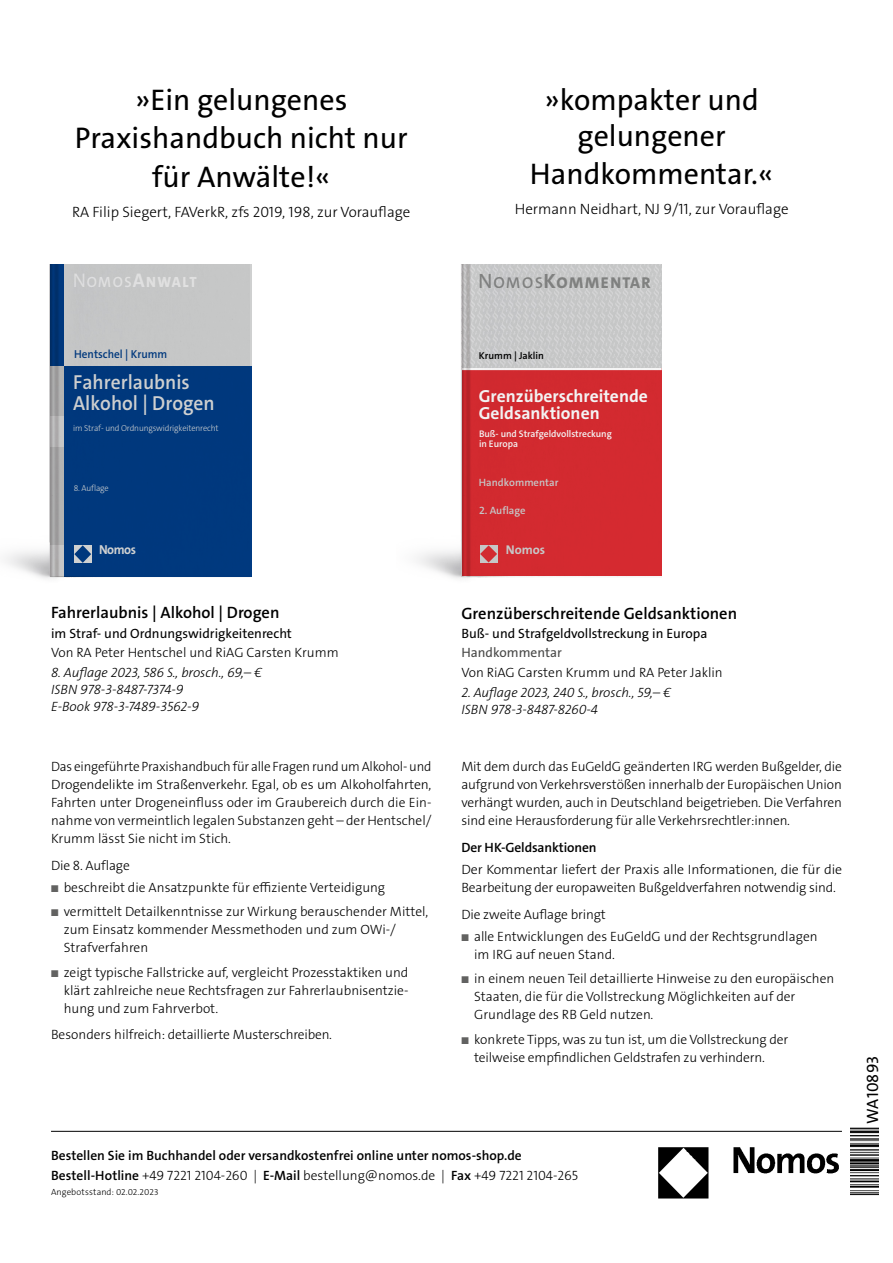
<style>
.page{position:relative;width:893px;height:1263px;background:#fff}
.page>*{position:absolute;margin:0;border:0;box-sizing:border-box;transform-origin:0 0}
.t1{font:30px/38.2px "The Sans Os F";color:#000;text-align:center}
.t2{font:600 20.4px/20.4px "The Sans C5";color:#d9dada;scale:.96 1}
.t3{font:700 17.55px/17.5px "The Sans C5";color:#fff}
.t4{font:600 16.5px "The Sans Os F";color:#000}
.t5{font:16.35px "The Sans Os F";letter-spacing:.01em;color:#000}
.t6{font:800 15.75px "The Sans C5";letter-spacing:.085em;color:#868786}
.t7{font:300 15px "The Sans Os F";color:#000}
.t8{font:800 14.85px "The Sans C5";letter-spacing:.085em;color:#ececec;scale:.96 1}
.t9{font:300 13.5px/18px "The Sans Os F";color:#000}
.t10{font:600 13.5px/19.5px "The Sans Os F";color:#000}
.t11{font:italic 300 13.5px/17.2px "The Sans Os F";color:#000}
.t12{font:13.5px "The Sans Os F";color:#000}
.t13{font:13.5px "The Sans Os F";color:#484847}
.t14{font:700 13.05px "The Sans C5";letter-spacing:-.035em;color:#d9dada;scale:.96 1}
.t15{font:700 12.75px "The Sans Os F";color:#cfd0d0}
.t16{font:600 11.7px "The Sans C5";color:#003b83;scale:.96 1}
.t17{font:600 10.65px "The Sans C5";color:#cfd0d0}
.t18{font:600 10.05px "The Sans C5";color:#000}
.t19{font:600 9.6px/10.6px "The Sans C5";letter-spacing:-.005em;color:#fff}
.t20{font:300 9px "The Sans C5";letter-spacing:.01em;color:#000}
.t21{font:300 8.7px "The Sans C5";letter-spacing:-.015em;color:#d9dada;scale:.96 1}
.s1{font-weight:300;font-size:19.8px}
.s2{font-weight:600}
.s3{font-weight:700;font-size:19.8px}
.s4{color:#626261}
.s5{font-weight:400;font-size:20.85px}
.s6{font-weight:600;font-size:16.05px}
.s7{font-weight:700;font-size:20.85px}
.s8{font-weight:300}
</style>
<div class="page">
<img style="left:850px;top:1128px;width:28px;height:67px">
<img style="left:658px;top:1147px;width:181px;height:52px">
<hr style="left:51px;top:1131px;width:791px;height:1px;background:#000">
<img style="left:417px;top:264px;width:237px;height:315px">
<img style="left:462px;top:264px;width:200px;height:104px">
<div style="left:462px;top:368px;width:200px;height:208px;background:#d32a30"></div>
<hr style="left:462px;top:368px;width:200px;height:2px;background:#fff">
<div style="left:480px;top:545px;width:17px;height:18px;background:#c6c7c7"></div>
<svg style="left:480px;top:545px;width:17px;height:17px"></svg>
<img style="left:5px;top:264px;width:245px;height:315px">
<div style="left:50px;top:366px;width:202px;height:210px;background:#003b83"></div>
<svg style="left:50px;top:545px;width:14px;height:31px"></svg>
<div style="left:50px;top:264px;width:202px;height:102px;background:#c5c6c6"></div>
<svg style="left:50px;top:416px;width:14px;height:31px"></svg>
<svg style="left:50px;top:366px;width:14px;height:50px"></svg>
<svg style="left:50px;top:447px;width:14px;height:98px"></svg>
<div style="left:50px;top:264px;width:14px;height:102px;background:#003473"></div>
<svg style="left:74px;top:545px;width:17px;height:18px"></svg>
<h1 class="t1" style="left:75px;top:81px;width:334px">»Ein gelungenes<br>Praxishandbuch nicht nur für Anwälte!«</h1>
<p class="t7" style="left:72px;top:202px;width:340px">RA Filip Siegert, FAVerkR, zfs 2019, 198, zur Vorauflage</p>
<p class="t8" style="left:73px;top:272px;width:131px"><span class="s1">N</span><span class="s2">OMOS</span><span class="s3">A</span>NWALT</p>
<p class="t16" style="left:74px;top:346px;width:99px">Hentschel | Krumm</p>
<h2 class="t2" style="left:73px;top:372px;width:149px">Fahrerlaubnis<br>Alkohol | Drogen</h2>
<p class="t21" style="left:73px;top:423px;width:153px">im Straf- und Ordnungswidrigkeitenrecht</p>
<p class="t21" style="left:74px;top:482px;width:38px">8. Auflage</p>
<p class="t14" style="left:99px;top:541px;width:40px">Nomos</p>
<p class="t4" style="left:51px;top:602px;width:230px">Fahrerlaubnis | Alkohol | Drogen</p>
<p class="t12" style="left:51px;top:624px;width:242px">im Straf- und Ordnungswidrigkeitenrecht</p>
<p class="t9" style="left:51px;top:644px;width:289px">Von RA Peter Hentschel und RiAG Carsten Krumm</p>
<p class="t11" style="left:51px;top:664px;width:213px">8. Auflage 2023, 586 S., brosch., 69,– €<br>ISBN 978-3-8487-7374-9<br>E-Book 978-3-7489-3562-9</p>
<p class="t9" style="left:51px;top:758px;width:382px;text-align:justify">Das eingeführte Praxishandbuch für alle Fragen rund um Alkohol- und Drogendelikte im Straßenverkehr. Egal, ob es um Alkoholfahrten, Fahrten unter Drogeneinfluss oder im Graubereich durch die Ein&shy;nahme von vermeintlich legalen Substanzen geht – der Hentschel/ Krumm lässt Sie nicht im Stich.</p>
<p class="t9" style="left:51px;top:856px;width:80px">Die 8. Auflage</p>
<p class="t9" style="left:51px;top:878px;width:336px"><span class="s4">■</span> beschreibt die Ansatzpunkte für effiziente Verteidigung</p>
<p class="t9" style="left:64px;top:903px;width:366px;text-indent:-13px"><span class="s4">■</span> vermittelt Detailkenntnisse zur Wirkung berauschender Mittel, zum Einsatz kommender Messmethoden und zum OWi-/<br>Strafverfahren</p>
<p class="t9" style="left:64px;top:963px;width:346px;text-align:justify;text-indent:-13px"><span class="s4">■</span> zeigt typische Fallstricke auf, vergleicht Prozesstaktiken und klärt zahlreiche neue Rechtsfragen zur Fahrerlaubnisentzie&shy;hung und zum Fahrverbot.</p>
<p class="t9" style="left:51px;top:1026px;width:282px">Besonders hilfreich: detaillierte Musterschreiben.</p>
<h1 class="t1" style="left:530px;top:82px;width:245px;line-height:36.8px">»kompakter und gelungener<br>Handkommentar.«</h1>
<p class="t7" style="left:515px;top:199px;width:275px">Hermann Neidhart, NJ 9/11, zur Vorauflage</p>
<p class="t6" style="left:478px;top:272px;width:174px"><span class="s5">N</span><span class="s6">O</span><span class="s2">MOS</span><span class="s7">K</span>OMMENTAR</p>
<p class="t18" style="left:479px;top:349px;width:67px">Krumm | Jaklin</p>
<p class="t3" style="left:479px;top:387px;width:171px">Grenzüberschreitende<br>Geldsanktionen</p>
<p class="t19" style="left:479px;top:428px;width:134px">Buß- und Strafgeldvollstreckung in Europa</p>
<p class="t17" style="left:479px;top:476px;width:81px">Handkommentar</p>
<p class="t17" style="left:479px;top:504px;width:48px">2. Auflage</p>
<p class="t15" style="left:506px;top:541px;width:41px">Nomos</p>
<p class="t4" style="left:461px;top:602px;width:277px">Grenzüberschreitende Geldsanktionen</p>
<p class="t12" style="left:461px;top:625px;width:247px">Buß- und Strafgeldvollstreckung in Europa</p>
<p class="t13" style="left:461px;top:644px;width:102px">Handkommentar</p>
<p class="t9" style="left:461px;top:664px;width:263px">Von RiAG Carsten Krumm und RA Peter Jaklin</p>
<p class="t11" style="left:461px;top:684px;width:211px">2. Auflage 2023, 240 S., brosch., 59,– €<br>ISBN 978-3-8487-8260-4</p>
<p class="t9" style="left:461px;top:758px;width:382px;text-align:justify">Mit dem durch das EuGeldG geänderten IRG werden Bußgelder, die aufgrund von Verkehrsverstößen innerhalb der Europäischen Union verhängt wurden, auch in Deutschland beigetrieben. Die Verfahren sind eine Herausforderung für alle Verkehrsrechtler:innen.</p>
<p class="t10" style="left:461px;top:838px;width:137px">Der HK-Geldsanktionen</p>
<p class="t9" style="left:461px;top:861px;width:382px">Der Kommentar liefert der Praxis alle Informationen, die für die<br>Bearbeitung der europaweiten Bußgeldverfahren notwendig sind.</p>
<p class="t9" style="left:461px;top:905px;width:146px">Die zweite Auflage bringt</p>
<p class="t9" style="left:474px;top:927px;width:345px;text-indent:-13px"><span class="s4">■</span> alle Entwicklungen des EuGeldG und der Rechtsgrundlagen im IRG auf neuen Stand.</p>
<p class="t9" style="left:474px;top:970px;width:362px;text-indent:-13px"><span class="s4">■</span> in einem neuen Teil detaillierte Hinweise zu den europäischen<br>Staaten, die für die Vollstreckung Möglichkeiten auf der<br>Grundlage des RB Geld nutzen.</p>
<p class="t9" style="left:474px;top:1030px;width:316px;text-indent:-13px"><span class="s4">■</span> konkrete Tipps, was zu tun ist, um die Vollstreckung der teilweise empfindlichen Geldstrafen zu verhindern.</p>
<p class="t10" style="left:51px;top:1146px;width:528px">Bestellen Sie im Buchhandel oder versandkostenfrei online unter nomos-shop.de<br>Bestell-Hotline <span class="s8">+49 7221 2104-260 |</span> E-Mail <span class="s8">bestellung@nomos.de |</span> Fax <span class="s8">+49 7221 2104-265</span></p>
<p class="t20" style="left:51px;top:1186px;width:109px">Angebotsstand: 02.02.2023</p>
<p class="t5" style="left:862px;top:1124px;width:69px;rotate:-90deg">WA10893</p>
</div>
